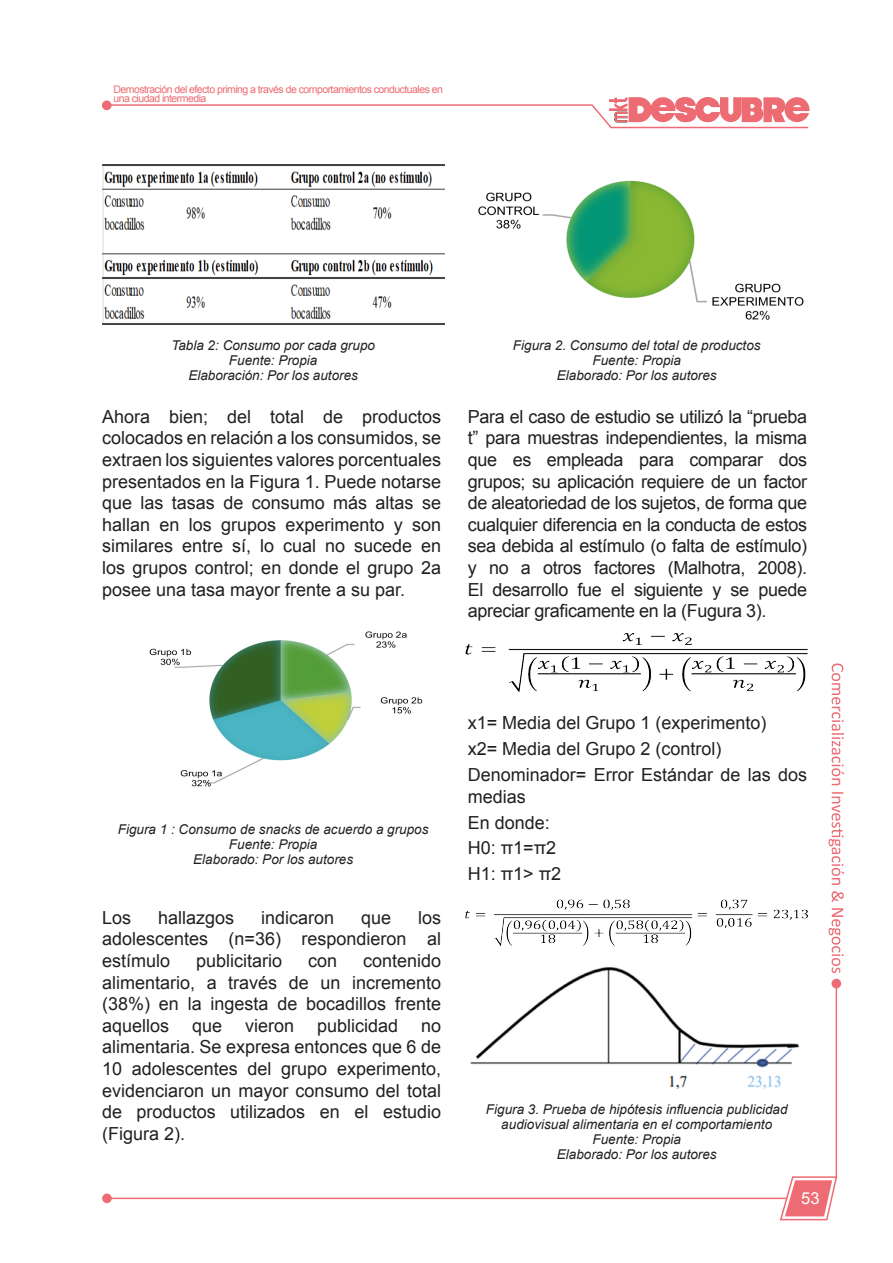
<style>
.page{position:relative;width:893px;height:1263px;background:#fff}
.page>*{position:absolute;margin:0;border:0;box-sizing:border-box;transform-origin:0 0}
.t1{font:18px/21.6px "Arial";color:#231f20;text-align:justify}
.t2{font:16.5px "Arial";color:#fff}
.t3{font:italic 13.5px/15px "Arial";color:#231f20;text-align:center}
.t4{font:10.5px/9px "Arial";letter-spacing:-.05em;color:#ed6b73}
</style>
<div class="page">
<hr style="left:105px;top:1197px;width:682px;height:2px;background:#ed6b73">
<hr style="left:836px;top:983px;width:1px;height:195px;background:#ed6b73">
<svg style="left:779px;top:1175px;width:59px;height:46px"></svg>
<div style="left:102px;top:1193px;width:10px;height:10px;background:#ed6b73;border-radius:50%"></div>
<div style="left:831px;top:979px;width:10px;height:9px;background:#ed6b73;border-radius:50%"></div>
<svg style="left:828px;top:663px;width:16px;height:310px"></svg>
<svg style="left:106px;top:97px;width:704px;height:32px"></svg>
<div style="left:102px;top:100px;width:10px;height:10px;background:#ed6b73;border-radius:50%"></div>
<img style="left:102px;top:165px;width:342px;height:160px">
<img style="left:478px;top:180px;width:326px;height:140px">
<img style="left:149px;top:631px;width:274px;height:156px">
<img style="left:466px;top:634px;width:342px;height:57px">
<img style="left:466px;top:900px;width:342px;height:46px">
<img style="left:470px;top:967px;width:330px;height:122px">
<p class="t4" style="left:114px;top:85px;width:331px">Demostración del efecto priming a través de comportamientos conductuales en una ciudad intermedia</p>
<p class="t3" style="left:171px;top:338px;width:205px">Tabla 2: Consumo por cada grupo</p>
<p class="t3" style="left:229px;top:353px;width:90px">Fuente: Propia</p>
<p class="t3" style="left:188px;top:368px;width:171px">Elaboración: Por los autores</p>
<p class="t1" style="left:102px;top:406px;width:340px">Ahora bien; del total de productos colocados en relación a los consumidos, se extraen los siguientes valores porcentuales presentados en la Figura 1. Puede notarse que las tasas de consumo más altas se hallan en los grupos experimento y son similares entre sí, lo cual no sucede en los grupos control; en donde el grupo 2a posee una tasa mayor frente a su par.</p>
<p class="t3" style="left:513px;top:338px;width:249px">Figura 2. Consumo del total de productos</p>
<p class="t3" style="left:592px;top:353px;width:90px">Fuente: Propia</p>
<p class="t3" style="left:557px;top:368px;width:161px">Elaborado: Por los autores</p>
<p class="t1" style="left:468px;top:406px;width:341px">Para el caso de estudio se utilizó la “prueba t” para muestras independientes, la misma que es empleada para comparar dos grupos; su aplicación requiere de un factor de aleatoriedad de los sujetos, de forma que cualquier diferencia en la conducta de estos sea debida al estímulo (o falta de estímulo) y no a otros factores (Malhotra, 2008).<br>El desarrollo fue el siguiente y se puede apreciar graficamente en la (Fugura 3).</p>
<p class="t3" style="left:118px;top:822px;width:312px">Figura 1 : Consumo de snacks de acuerdo a grupos</p>
<p class="t3" style="left:229px;top:837px;width:90px">Fuente: Propia</p>
<p class="t3" style="left:193px;top:852px;width:161px">Elaborado: Por los autores</p>
<p class="t1" style="left:102px;top:907px;width:340px;text-indent:316px">los adolescentes (n=36) respondieron al estímulo</p>
<p class="t1" style="left:102px;top:907px;width:31px">Los</p>
<p class="t1" style="left:158px;top:907px;width:78px">hallazgos</p>
<p class="t1" style="left:261px;top:907px;width:75px">indicaron</p>
<p class="t1" style="left:361px;top:907px;width:32px">que</p>
<p class="t1" style="left:102px;top:950px;width:340px;text-indent:261px">contenido alimentario, a través de un incremento (38%) en la ingesta de bocadillos frente aquellos</p>
<p class="t1" style="left:196px;top:950px;width:88px">publicitario</p>
<p class="t1" style="left:308px;top:950px;width:31px">con</p>
<p class="t1" style="left:192px;top:1015px;width:32px">que</p>
<p class="t1" style="left:245px;top:1015px;width:51px">vieron</p>
<p class="t1" style="left:317px;top:1015px;width:83px">publicidad</p>
<p class="t1" style="left:102px;top:1015px;width:340px;text-indent:319px">no alimentaria. Se expresa entonces que 6 de 10 adolescentes del grupo experimento, evidenciaron un mayor consumo del total de productos utilizados en el estudio (Figura 2).</p>
<p class="t1" style="left:468px;top:712px;width:300px">x1= Media del Grupo 1 (experimento)</p>
<p class="t1" style="left:468px;top:738px;width:255px">x2= Media del Grupo 2 (control)</p>
<p class="t1" style="left:468px;top:764px;width:341px">Denominador= Error Estándar de las dos medias</p>
<p class="t1" style="left:468px;top:812px;width:84px">En donde:</p>
<p class="t1" style="left:468px;top:837px;width:90px">H0: π1=π2</p>
<p class="t1" style="left:468px;top:863px;width:95px">H1: π1&gt; π2</p>
<p class="t3" style="left:486px;top:1102px;width:303px">Figura 3. Prueba de hipótesis influencia publicidad audiovisual alimentaria en el comportamiento</p>
<p class="t3" style="left:592px;top:1132px;width:90px">Fuente: Propia</p>
<p class="t3" style="left:557px;top:1147px;width:161px">Elaborado: Por los autores</p>
<p class="t2" style="left:801px;top:1187px;width:20px">53</p>
</div>
